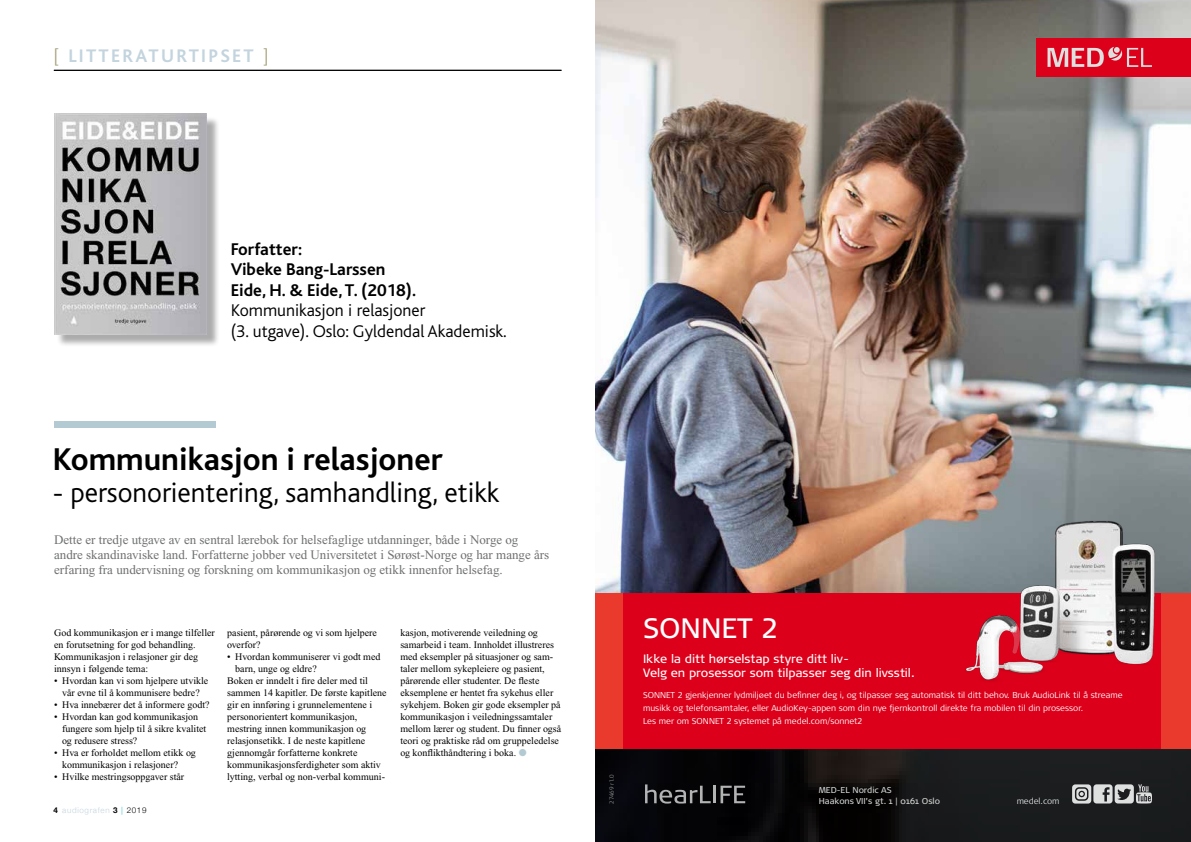
<style>
.page{position:relative;width:1191px;height:842px;background:#fff}
.page>*{position:absolute;margin:0;border:0;box-sizing:border-box;transform-origin:0 0}
.t1{font:700 33px "Bliss";color:#000}
.t2{font:300 29px "Bliss";color:#000}
.t3{font:28px "Signa Pro";color:#fff}
.t4{font:700 19.1px "Bliss";letter-spacing:.12em;color:#c3d4de}
.t5{font:300 17.8px/20.6px "Bliss";color:#000}
.t6{font:700 17.8px/20.6px "Bliss";color:#000}
.t7{font:13px/15px "Times New Roman";color:#6f7070}
.t8{font:12px/14px "Signa Pro";color:#fff}
.t9{font:10px/12px "Times New Roman";color:#000}
.t10{font:300 8.5px/12.8px "Signa Pro";color:#fff}
.t11{font:8.5px/10.2px "Signa Pro";color:#d1d4d3}
.t12{font:300 8.5px "Signa Pro";color:#dedfdf}
.t13{font:300 8px "Helvetica Neue";letter-spacing:.085em;color:#c3d4de}
.t14{font:300 6px "Signa Pro";color:#878988}
.s1{font-family:"Helvetica Neue";font-weight:300;color:#a4a078}
.s2{font-weight:700;color:#000}
.s3{color:#21b8cf}
.s4{color:#000}
.s5{color:#b4cad3}
</style>
<div class="page">
<hr style="left:54px;top:70px;width:507px;height:1px;background:#000">
<div style="left:54px;top:421px;width:161px;height:7px;background:#b4cad3"></div>
<img style="left:595px;top:0;width:596px;height:593px">
<svg style="left:595px;top:748px;width:596px;height:94px;background:#131113"></svg>
<div style="left:1036px;top:38px;width:155px;height:39px;background:#dd001b"></div>
<svg style="left:1047px;top:47px;width:105px;height:20px"></svg>
<svg style="left:645px;top:784px;width:100px;height:19px;background:#39393b"></svg>
<div style="left:595px;top:593px;width:595px;height:155px;background:#dd001b"></div>
<div style="left:595px;top:593px;width:28px;height:155px;background:#ea3a2e"></div>
<div style="left:1161px;top:593px;width:30px;height:155px;background:#ea3a2e"></div>
<svg style="left:1072px;top:784px;width:80px;height:19px;background:#979899"></svg>
<img style="left:991px;top:493px;width:170px;height:172px">
<img style="left:957px;top:592px;width:132px;height:89px">
<div style="left:57px;top:116px;width:163px;height:232px;background:#000;opacity:.33"></div>
<img style="left:54px;top:114px;width:152px;height:220px">
<h3 class="t4" style="left:54px;top:46px;width:216px"><span class="s1">[</span> LITTERATURTIPSET <span class="s1">]</span></h3>
<h3 class="t6" style="left:231px;top:239px;width:187px">Forfatter:<br>Vibeke Bang-Larssen<br>Eide, H. &amp; Eide, T. (2018).</h3>
<h3 class="t5" style="left:231px;top:300px;width:277px">Kommunikasjon i relasjoner<br>(3. utgave). Oslo: Gyldendal Akademisk.</h3>
<h1 class="t1" style="left:53px;top:442px;width:391px">Kommunikasjon i relasjoner</h1>
<h2 class="t2" style="left:53px;top:478px;width:448px">- personorientering, samhandling, etikk</h2>
<p class="t7" style="left:54px;top:533px;width:497px">Dette er tredje utgave av en sentral lærebok for helsefaglige utdanninger, både i Norge og andre skandinaviske land. Forfatterne jobber ved Universitetet i Sørøst-Norge og har mange års erfaring fra undervisning og forskning om kommunikasjon og etikk innenfor helsefag.</p>
<p class="t9" style="left:54px;top:627px;width:162px">God kommunikasjon er i mange tilfeller en forutsetning for god behandling.<br>Kommunikasjon i relasjoner gir deg innsyn i følgende tema:</p>
<p class="t9" style="left:54px;top:675px;width:156px;text-align:center">• Hvordan kan vi som hjelpere utvikle vår evne til å kommunisere bedre?</p>
<p class="t9" style="left:54px;top:699px;width:157px">• Hva innebærer det å informere godt?</p>
<p class="t9" style="left:62px;top:711px;width:146px;text-indent:-8px">• Hvordan kan god kommunikasjon fungere som hjelp til å sikre kvalitet og redusere stress?</p>
<p class="t9" style="left:62px;top:747px;width:135px;text-indent:-8px">• Hva er forholdet mellom etikk og kommunikasjon i relasjoner?</p>
<p class="t9" style="left:54px;top:771px;width:132px">• Hvilke mestringsoppgaver står</p>
<p class="t13" style="left:53px;top:804px;width:95px"><span class="s2">4</span> audiografen <span class="s2">3</span> <span class="s3">|</span> <span class="s4">2019</span></p>
<p class="t9" style="left:227px;top:627px;width:151px">pasient, pårørende og vi som hjelpere overfor?</p>
<p class="t9" style="left:227px;top:651px;width:155px">• Hvordan kommuniserer vi godt med</p>
<p class="t9" style="left:235px;top:663px;width:83px">barn, unge og eldre?</p>
<p class="t9" style="left:227px;top:675px;width:142px">Boken er inndelt i fire deler med til</p>
<p class="t9" style="left:227px;top:687px;width:161px">sammen 14 kapitler. De første kapitlene</p>
<p class="t9" style="left:227px;top:699px;width:147px">gir en innføring i grunnelementene i</p>
<p class="t9" style="left:227px;top:711px;width:132px">personorientert kommunikasjon,</p>
<p class="t9" style="left:227px;top:723px;width:140px">mestring innen kommunikasjon og</p>
<p class="t9" style="left:227px;top:735px;width:140px">relasjonsetikk. I de neste kapitlene</p>
<p class="t9" style="left:227px;top:747px;width:132px">gjennomgår forfatterne konkrete</p>
<p class="t9" style="left:227px;top:759px;width:155px">kommunikasjonsferdigheter som aktiv</p>
<p class="t9" style="left:227px;top:771px;width:159px">lytting, verbal og non-verbal kommuni-</p>
<p class="t9" style="left:400px;top:627px;width:162px">kasjon, motiverende veiledning og samarbeid i team. Innholdet illustreres med eksempler på situasjoner og sam&shy;taler mellom sykepleiere og pasient, pårørende eller studenter. De fleste eksemplene er hentet fra sykehus eller sykehjem. Boken gir gode eksempler på kommunikasjon i veiledningssamtaler mellom lærer og student. Du finner også teori og praktiske råd om gruppeledelse og konflikthåndtering i boka. <span class="s5">●</span></p>
<p class="t14" style="left:607px;top:804px;width:30px;rotate:-90deg">27469 r1.0</p>
<h3 class="t3" style="left:643px;top:609px;width:137px">SONNET 2</h3>
<p class="t8" style="left:643px;top:652px;width:273px">Ikke la ditt hørselstap styre ditt liv-<br>Velg en prosessor som tilpasser seg din livsstil.</p>
<p class="t10" style="left:643px;top:688px;width:481px">SONNET 2 gjenkjenner lydmiljøet du befinner deg i, og tilpasser seg automatisk til ditt behov. Bruk AudioLink til å streame musikk og telefonsamtaler, eller AudioKey-appen som din nye fjernkontroll direkte fra mobilen til din prosessor.<br>Les mer om SONNET 2 systemet på medel.com/sonnet2</p>
<p class="t11" style="left:819px;top:785px;width:123px">MED-EL Nordic AS<br>Haakons VII’s gt. 1 | 0161 Oslo</p>
<p class="t12" style="left:1016px;top:795px;width:44px">medel.com</p>
</div>
